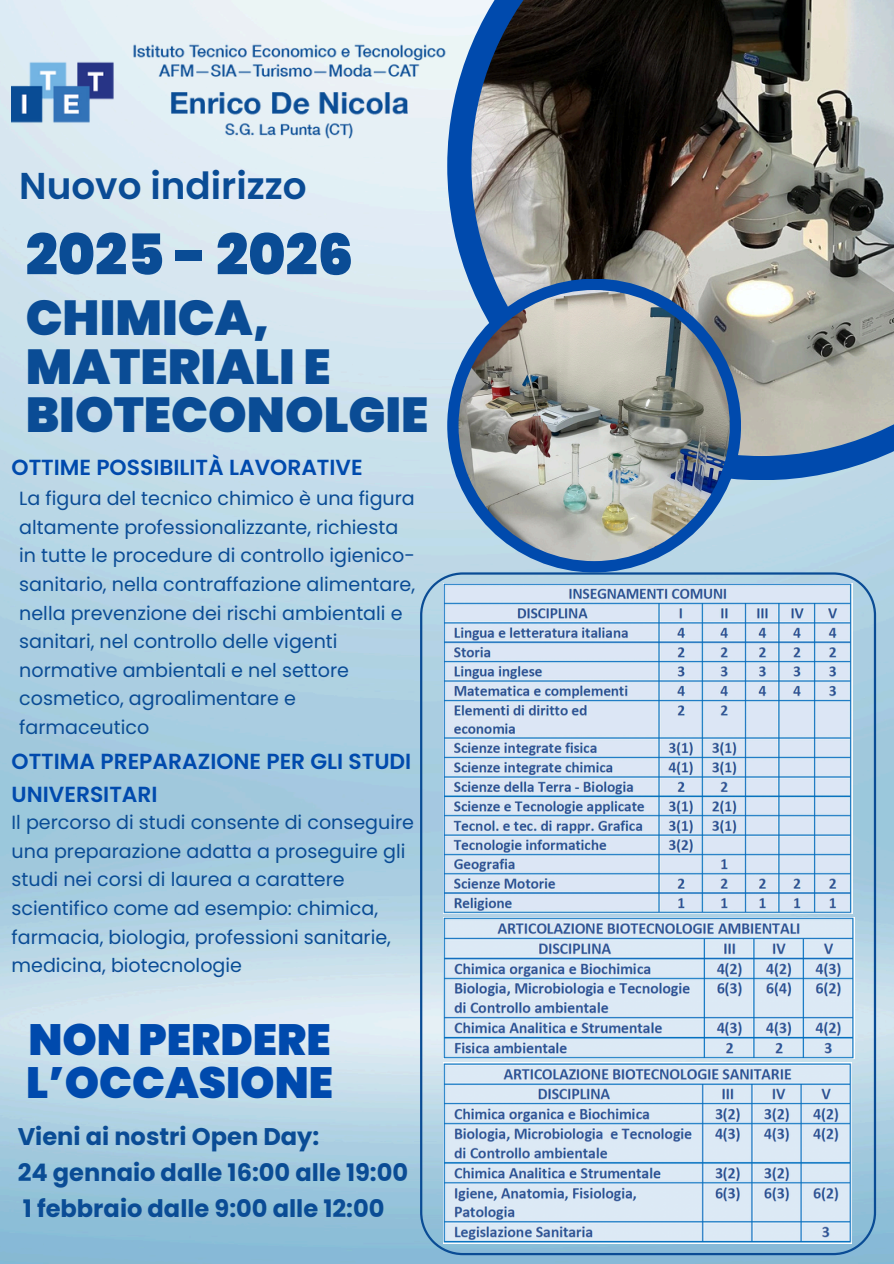
<style>
.page{position:relative;width:894px;height:1264px;background:#fff}
.page>*{position:absolute;margin:0;border:0;box-sizing:border-box;transform-origin:0 0}
.t1{font:900 56.55px "Poppins";color:#0a4c95}
.t2{font:900 49.05px/48.3px "Poppins";color:#0a4c95}
.t3{font:900 43.65px/42.8px "Poppins";color:#004aad}
.t4{font:600 37.35px "Poppins";color:#0a4c95}
.t5{font:700 24.15px/36px "Poppins";color:#0a4c95}
.t6{font:600 21.75px/32.7px "Poppins";color:#004aad}
.t7{font:19.05px/28.7px "Poppins";color:#0a4c95}
</style>
<div class="page">
<img style="left:0;top:0;width:893px;height:1263px">
<svg style="left:447px;top:0;width:446px;height:480px;background:#6896cd"></svg>
<img style="left:471px;top:0;width:422px;height:456px">
<div style="left:447px;top:279px;width:293px;height:293px;background:#004aad;border-radius:50%"></div>
<img style="left:458px;top:290px;width:271px;height:271px;border-radius:50%">
<img style="left:12px;top:25px;width:446px;height:138px">
<svg style="left:420px;top:572px;width:455px;height:683px;background:#a1c5dc"></svg>
<img style="left:443px;top:583px;width:409px;height:330px">
<img style="left:443px;top:917px;width:411px;height:141px">
<img style="left:443px;top:1062px;width:407px;height:181px">
<p class="t4" style="left:19px;top:160px;width:289px">Nuovo indirizzo</p>
<p class="t1" style="left:26px;top:215px;width:329px">2025 - 2026</p>
<h4 class="t2" style="left:26px;top:294px;width:404px">CHIMICA,<br>MATERIALI E<br>BIOTECONOLGIE</h4>
<p class="t6" style="left:12px;top:450px;width:352px">OTTIME POSSIBILITÀ LAVORATIVE</p>
<h2 class="t7" style="left:19px;top:484px;width:397px">La figura del tecnico chimico è una figura altamente professionalizzante, richiesta in tutte le procedure di controllo igienico&shy;sanitario, nella contraffazione alimentare, nella prevenzione dei rischi ambientali e sanitari, nel controllo delle vigenti normative ambientali e nel settore cosmetico, agroalimentare e farmaceutico</h2>
<p class="t6" style="left:12px;top:745px;width:401px">OTTIMA PREPARAZIONE PER GLI STUDI<br>UNIVERSITARI</p>
<p class="t7" style="left:12px;top:808px;width:404px">Il percorso di studi consente di conseguire una preparazione adatta a proseguire gli studi nei corsi di laurea a carattere scientifico come ad esempio: chimica, farmacia, biologia, professioni sanitarie, medicina, biotecnologie</p>
<h1 class="t3" style="left:26px;top:1018px;width:308px">NON PERDERE<br>L’OCCASIONE</h1>
<h5 class="t5" style="left:18px;top:1118px;width:392px">Vieni ai nostri Open Day:<br>24 gennaio dalle 16:00 alle 19:00<br>1 febbraio dalle 9:00 alle 12:00</h5>
</div>
